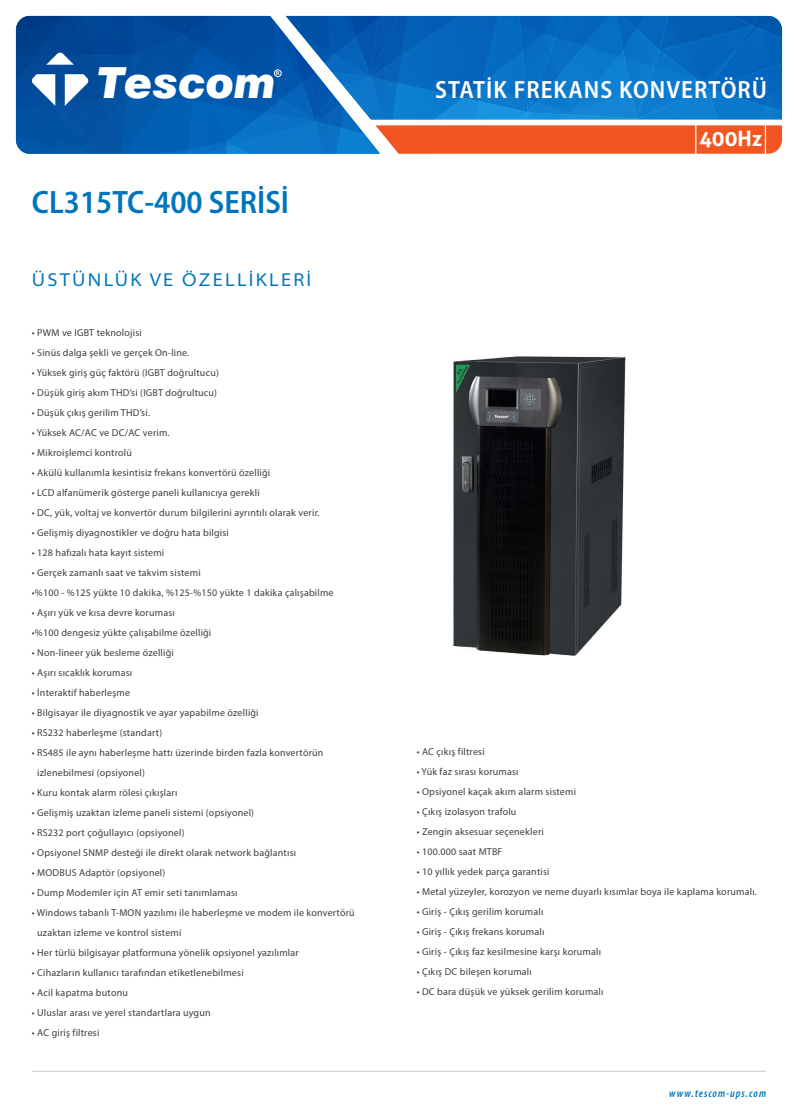
<style>
.page{position:relative;width:798px;height:1117px;background:#fff}
.page>*{position:absolute;margin:0;border:0;box-sizing:border-box;transform-origin:0 0}
.t1{font:italic 900 42.88px "Swiss 721 BT";color:#fff}
.t2{font:600 semi-condensed 32.5px "Myriad Pro";color:#0075bd}
.t3{font:600 semi-condensed 25px "Myriad Pro";letter-spacing:.04em;color:#fff}
.t4{font:700 21.25px "Aller";color:#fff}
.t5{font:semi-expanded 18.75px "Myriad Pro";letter-spacing:.12em;color:#0075bd}
.t6{font:italic 600 condensed 11.25px "Myriad Pro";letter-spacing:.09em;color:#0075bd}
.t7{font:10px "Myriad Pro";letter-spacing:.02em;color:#3e3e3f}
.t8{font:700 5.12px "Arial";color:#fff}
</style>
<div class="page">
<svg style="left:16px;top:16px;width:766px;height:138px;background:#2c6aaa"></svg>
<div style="left:274px;top:70px;width:7px;height:7px;border:1px solid #fff;border-radius:50%"></div>
<hr style="left:32px;top:1070px;width:733px;height:1px;background:#c7c8ca">
<hr style="left:695px;top:125px;width:1px;height:30px;background:#fff">
<hr style="left:764px;top:125px;width:1px;height:30px;background:#fff">
<img style="left:453px;top:356px;width:173px;height:300px">
<p class="t1" style="left:98px;top:56px;width:179px">Tescom</p>
<p class="t8" style="left:276px;top:70px;width:5px">R</p>
<p class="t2" style="left:32px;top:181px;width:258px">CL315TC-400 SERİSİ</p>
<p class="t5" style="left:32px;top:267px;width:281px">ÜSTÜNLÜK VE ÖZELLİKLERİ</p>
<p class="t7" style="left:32px;top:326px;width:111px">• PWM ve IGBT teknolojisi</p>
<p class="t7" style="left:32px;top:346px;width:159px">• Sinüs dalga şekli ve gerçek On-line.</p>
<p class="t7" style="left:32px;top:366px;width:188px">• Yüksek giriş güç faktörü (IGBT doğrultucu)</p>
<p class="t7" style="left:32px;top:386px;width:187px">• Düşük giriş akım THD’si (IGBT doğrultucu)</p>
<p class="t7" style="left:32px;top:406px;width:120px">• Düşük çıkış gerilim THD’si.</p>
<p class="t7" style="left:32px;top:426px;width:139px">• Yüksek AC/AC ve DC/AC verim.</p>
<p class="t7" style="left:32px;top:446px;width:101px">• Mikroişlemci kontrolü</p>
<p class="t7" style="left:32px;top:466px;width:240px">• Akülü kullanımla kesintisiz frekans konvertörü özelliği</p>
<p class="t7" style="left:32px;top:486px;width:229px">• LCD alfanümerik gösterge paneli kullanıcıya gerekli</p>
<p class="t7" style="left:32px;top:506px;width:289px">• DC, yük, voltaj ve konvertör durum bilgilerini ayrıntılı olarak verir.</p>
<p class="t7" style="left:32px;top:526px;width:198px">• Gelişmiş diyagnostikler ve doğru hata bilgisi</p>
<p class="t7" style="left:32px;top:546px;width:134px">• 128 hafızalı hata kayıt sistemi</p>
<p class="t7" style="left:32px;top:566px;width:170px">• Gerçek zamanlı saat ve takvim sistemi</p>
<p class="t7" style="left:32px;top:586px;width:303px">•%100 - %125 yükte 10 dakika, %125-%150 yükte 1 dakika çalışabilme</p>
<p class="t7" style="left:32px;top:606px;width:144px">• Aşırı yük ve kısa devre koruması</p>
<p class="t7" style="left:32px;top:626px;width:181px">•%100 dengesiz yükte çalışabilme özelliği</p>
<p class="t7" style="left:32px;top:646px;width:143px">• Non-lineer yük besleme özelliği</p>
<p class="t7" style="left:32px;top:666px;width:102px">• Aşırı sıcaklık koruması</p>
<p class="t7" style="left:32px;top:686px;width:100px">• İnteraktif haberleşme</p>
<p class="t7" style="left:32px;top:706px;width:228px">• Bilgisayar ile diyagnostik ve ayar yapabilme özelliği</p>
<p class="t7" style="left:32px;top:726px;width:132px">• RS232 haberleşme (standart)</p>
<p class="t7" style="left:32px;top:746px;width:293px">• RS485 ile aynı haberleşme hattı üzerinde birden fazla konvertörün</p>
<p class="t7" style="left:37px;top:766px;width:109px">izlenebilmesi (opsiyonel)</p>
<p class="t7" style="left:32px;top:786px;width:147px">• Kuru kontak alarm rölesi çıkışları</p>
<p class="t7" style="left:32px;top:806px;width:224px">• Gelişmiş uzaktan izleme paneli sistemi (opsiyonel)</p>
<p class="t7" style="left:32px;top:826px;width:154px">• RS232 port çoğullayıcı (opsiyonel)</p>
<p class="t7" style="left:32px;top:846px;width:266px">• Opsiyonel SNMP desteği ile direkt olarak network bağlantısı</p>
<p class="t7" style="left:32px;top:866px;width:135px">• MODBUS Adaptör (opsiyonel)</p>
<p class="t7" style="left:32px;top:886px;width:207px">• Dump Modemler için AT emir seti tanımlaması</p>
<p class="t7" style="left:32px;top:906px;width:324px">• Windows tabanlı T-MON yazılımı ile haberleşme ve modem ile konvertörü</p>
<p class="t7" style="left:37px;top:926px;width:146px">uzaktan izleme ve kontrol sistemi</p>
<p class="t7" style="left:32px;top:946px;width:268px">• Her türlü bilgisayar platformuna yönelik opsiyonel yazılımlar</p>
<p class="t7" style="left:32px;top:966px;width:213px">• Cihazların kullanıcı tarafından etiketlenebilmesi</p>
<p class="t7" style="left:32px;top:986px;width:97px">• Acil kapatma butonu</p>
<p class="t7" style="left:32px;top:1006px;width:180px">• Uluslar arası ve yerel standartlara uygun</p>
<p class="t7" style="left:32px;top:1026px;width:69px">• AC giriş filtresi</p>
<p class="t3" style="left:435px;top:74px;width:333px">STATİK FREKANS KONVERTÖRÜ</p>
<p class="t4" style="left:699px;top:125px;width:65px">400Hz</p>
<p class="t7" style="left:416px;top:745px;width:69px">• AC çıkış filtresi</p>
<p class="t7" style="left:416px;top:765px;width:103px">• Yük faz sırası koruması</p>
<p class="t7" style="left:416px;top:785px;width:161px">• Opsiyonel kaçak akım alarm sistemi</p>
<p class="t7" style="left:416px;top:805px;width:101px">• Çıkış izolasyon trafolu</p>
<p class="t7" style="left:416px;top:825px;width:129px">• Zengin aksesuar seçenekleri</p>
<p class="t7" style="left:416px;top:845px;width:87px">• 100.000 saat MTBF</p>
<p class="t7" style="left:416px;top:865px;width:134px">• 10 yıllık yedek parça garantisi</p>
<p class="t7" style="left:416px;top:885px;width:341px">• Metal yüzeyler, korozyon ve neme duyarlı kısımlar boya ile kaplama korumalı.</p>
<p class="t7" style="left:416px;top:905px;width:128px">• Giriş - Çıkış gerilim korumalı</p>
<p class="t7" style="left:416px;top:925px;width:129px">• Giriş - Çıkış frekans korumalı</p>
<p class="t7" style="left:416px;top:945px;width:186px">• Giriş - Çıkış faz kesilmesine karşı korumalı</p>
<p class="t7" style="left:416px;top:965px;width:117px">• Çıkış DC bileşen korumalı</p>
<p class="t7" style="left:416px;top:985px;width:188px">• DC bara düşük ve yüksek gerilim korumalı</p>
<p class="t6" style="left:669px;top:1086px;width:98px">www.tescom-ups.com</p>
</div>
